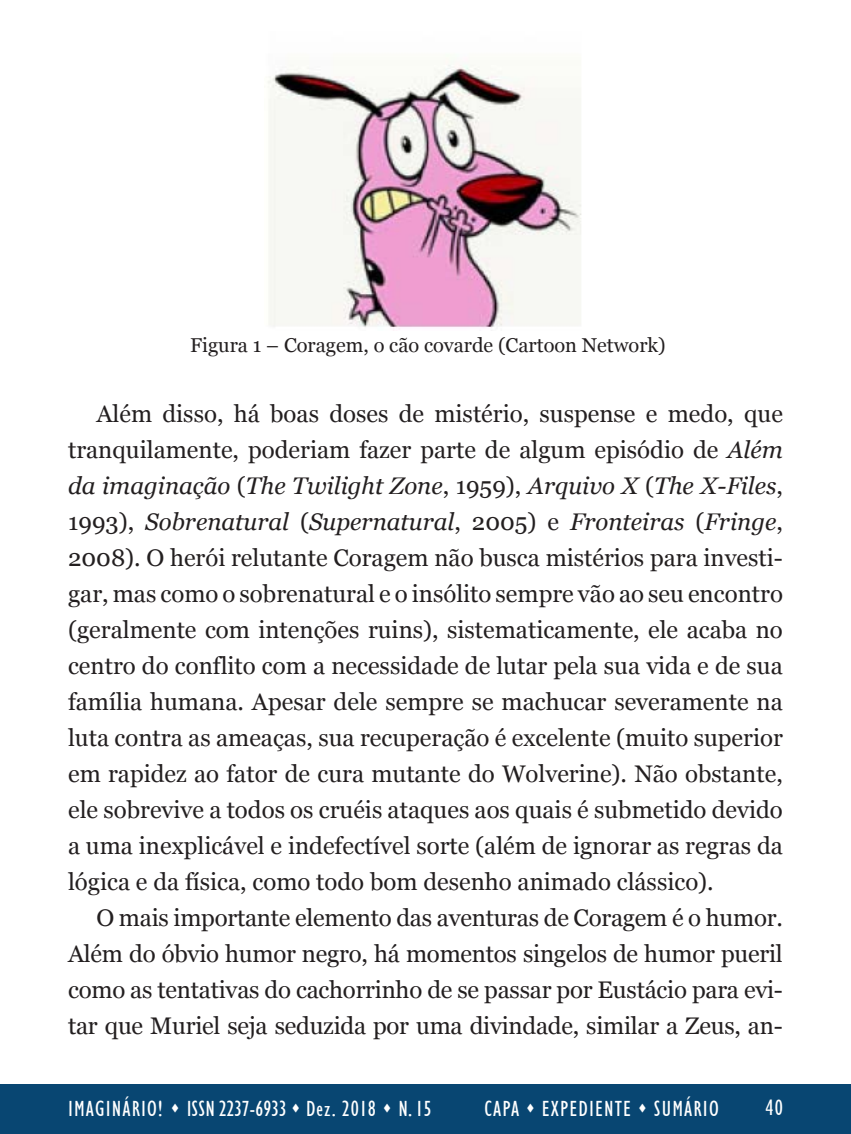
<style>
.page{position:relative;width:851px;height:1134px;background:#fff}
.page>*{position:absolute;margin:0;border:0;box-sizing:border-box;transform-origin:0 0}
.t1{font:24px/36px "Georgia";letter-spacing:-.005em;color:#231f20;text-align:justify}
.t2{font:condensed 22px "Humanist 521 BT";letter-spacing:.05em;color:#fff}
.t3{font:20px "Georgia";color:#231f20}
.s1{font-style:italic}
</style>
<div class="page">
<div style="left:0;top:1084px;width:850px;height:50px;background:#084672"></div>
<img style="left:268px;top:57px;width:314px;height:273px">
<p class="t3" style="left:190px;top:333px;width:477px">Figura 1 – Coragem, o cão covarde (Cartoon Network)</p>
<p class="t1" style="left:68px;top:396px;width:716px;text-indent:28px">Além disso, há boas doses de mistério, suspense e medo, que tranquilamente, poderiam fazer parte de algum episódio de <span class="s1">Além da imaginação</span> (<span class="s1">The Twilight Zone</span>, 1959), <span class="s1">Arquivo X</span> (<span class="s1">The X-Files</span>, 1993), <span class="s1">Sobrenatural</span> (<span class="s1">Supernatural</span>, 2005) e <span class="s1">Fronteiras</span> (<span class="s1">Fringe</span>, 2008). O herói relutante Coragem não busca mistérios para investi&shy;gar, mas como o sobrenatural e o insólito sempre vão ao seu encontro (geralmente com intenções ruins), sistematicamente, ele acaba no centro do conflito com a necessidade de lutar pela sua vida e de sua família humana. Apesar dele sempre se machucar severamente na luta contra as ameaças, sua recuperação é excelente (muito superior em rapidez ao fator de cura mutante do Wolverine). Não obstante, ele sobrevive a todos os cruéis ataques aos quais é submetido devido a uma inexplicável e indefectível sorte (além de ignorar as regras da lógica e da física, como todo bom desenho animado clássico).</p>
<p class="t1" style="left:68px;top:900px;width:716px;text-indent:28px">O mais importante elemento das aventuras de Coragem é o humor.<br>Além do óbvio humor negro, há momentos singelos de humor pueril como as tentativas do cachorrinho de se passar por Eustácio para evi&shy;tar que Muriel seja seduzida por uma divindade, similar a Zeus, an-</p>
<p class="t2" style="left:68px;top:1095px;width:365px">IMAGINÁRIO! ▲ ISSN 2237-6933 ▲ Dez. 2018 ▲ N. 15</p>
<p class="t2" style="left:484px;top:1095px;width:236px">CAPA ▲ EXPEDIENTE ▲ SUMÁRIO</p>
<p class="t2" style="left:765px;top:1095px;width:19px">40</p>
</div>
